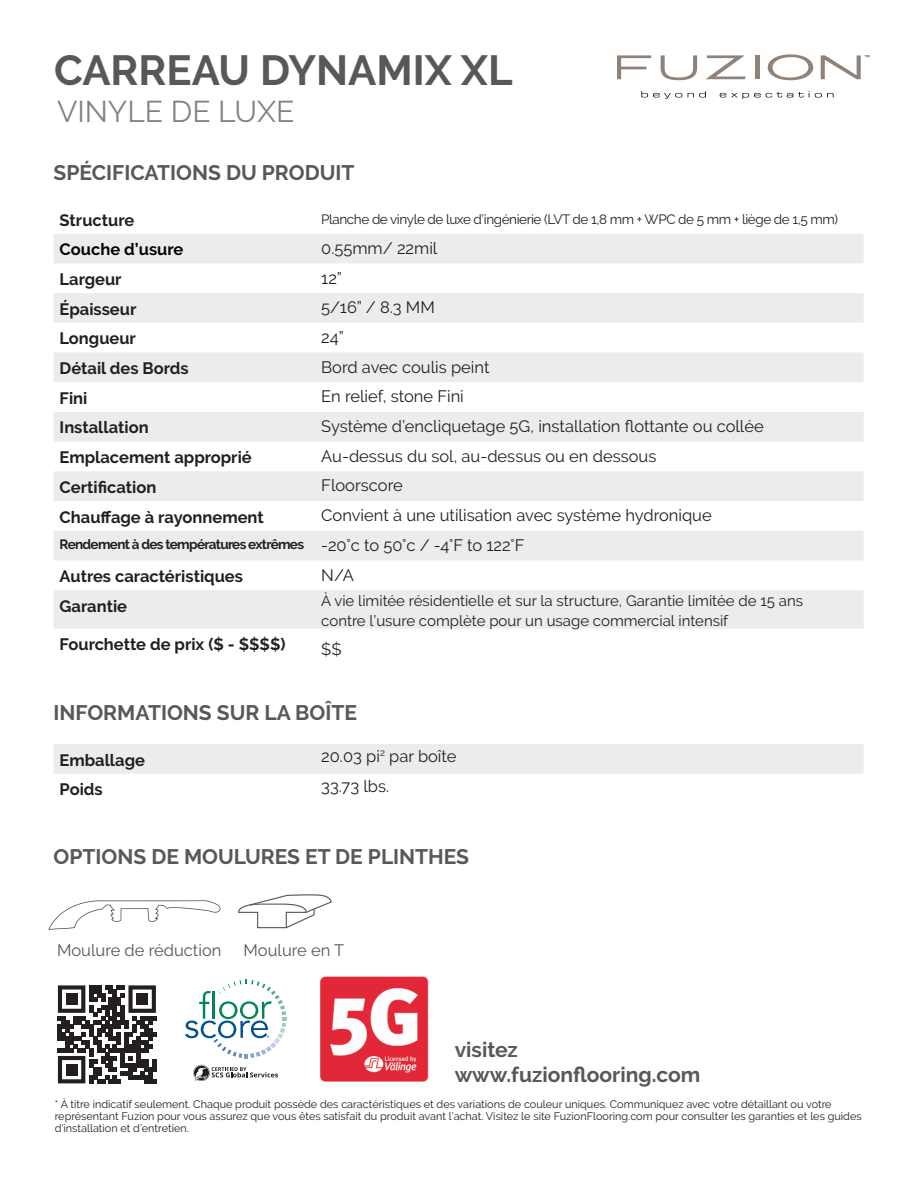
<style>
.page{position:relative;width:918px;height:1188px;background:#fff}
.page>*{position:absolute;margin:0;border:0;box-sizing:border-box;transform-origin:0 0}
.t1{font:700 42px "Raleway";color:#57585a}
.t2{font:30px "Raleway";color:#808285}
.t3{font:700 21px/25.2px "Raleway";color:#57585a}
.Paragraph_Style_1{font:16.5px "Raleway";color:#231f20}
.t4{font:700 16.5px/29.7px "Raleway";color:#231f20}
.t5{font:16.5px "Raleway";color:#57585a}
.t6{font:700 16.5px "Raleway";color:#040503}
.t7{font:15px "Raleway";color:#231f20}
.t8{font:13.5px "Raleway";letter-spacing:-.03em;color:#231f20}
.t9{font:700 13.5px "Raleway";letter-spacing:-.05em;color:#231f20}
.t10{font:10.8px/12px "Raleway";color:#231f20}
.t11{font:9px/12px "Raleway";color:#231f20}
</style>
<div class="page">
<svg style="left:617px;top:55px;width:34px;height:24px"></svg>
<svg style="left:661px;top:55px;width:36px;height:25px"></svg>
<svg style="left:706px;top:55px;width:40px;height:24px"></svg>
<hr style="left:755px;top:55px;width:4px;height:24px;background:#8f8279">
<svg style="left:768px;top:54px;width:45px;height:26px"></svg>
<svg style="left:821px;top:55px;width:48px;height:24px"></svg>
<svg style="left:641px;top:91px;width:41px;height:8px"></svg>
<svg style="left:688px;top:91px;width:18px;height:7px"></svg>
<svg style="left:720px;top:91px;width:114px;height:8px"></svg>
<svg style="left:238px;top:894px;width:94px;height:35px"></svg>
<svg style="left:54px;top:234px;width:810px;height:395px;fill:#ececee"></svg>
<div style="left:54px;top:744px;width:810px;height:30px;background:#ececee"></div>
<svg style="left:185px;top:980px;width:101px;height:78px"></svg>
<svg style="left:193px;top:1065px;width:85px;height:16px"></svg>
<img style="left:48px;top:900px;width:173px;height:30px">
<img style="left:320px;top:976px;width:108px;height:106px">
<svg style="left:58px;top:985px;width:98px;height:99px"></svg>
<div style="left:66px;top:993px;width:12px;height:12px;background:#231f20"></div>
<div style="left:136px;top:993px;width:12px;height:12px;background:#231f20"></div>
<div style="left:66px;top:1064px;width:12px;height:12px;background:#231f20"></div>
<p class="t1" style="left:54px;top:46px;width:460px">CARREAU DYNAMIX XL</p>
<h2 class="t2" style="left:57px;top:94px;width:239px">VINYLE DE LUXE</h2>
<h3 class="t3" style="left:54px;top:160px;width:302px">SPÉCIFICATIONS DU PRODUIT</h3>
<h3 class="t4" style="left:60px;top:205px;width:76px">Structure</h3>
<h3 class="t6" style="left:60px;top:240px;width:125px">Couche d’usure</h3>
<h3 class="t4" style="left:60px;top:264px;width:206px">Largeur<br>Épaisseur<br>Longueur<br>Détail des Bords<br>Fini<br>Installation<br>Emplacement approprié<br>Certification<br>Chauffage à rayonnement</h3>
<p class="t9" style="left:60px;top:537px;width:246px">Rendement à des températures extrêmes</p>
<h3 class="t4" style="left:60px;top:561px;width:185px">Autres caractéristiques<br>Garantie</h3>
<h3 class="t4" style="left:60px;top:629px;width:228px">Fourchette de prix ($ - $$$$)</h3>
<p class="t8" style="left:321px;top:212px;width:518px">Planche de vinyle de luxe d’ingénierie (LVT de 1,8 mm + WPC de 5 mm + liège de 1,5 mm)</p>
<p class="Paragraph_Style_1" style="left:321px;top:238px;width:118px">0.55mm/ 22mil</p>
<p class="Paragraph_Style_1" style="left:321px;top:268px;width:22px">12”</p>
<p class="Paragraph_Style_1" style="left:321px;top:298px;width:115px">5/16” / 8.3 MM</p>
<p class="Paragraph_Style_1" style="left:321px;top:328px;width:24px">24”</p>
<p class="Paragraph_Style_1" style="left:321px;top:357px;width:170px">Bord avec coulis peint</p>
<p class="Paragraph_Style_1" style="left:321px;top:387px;width:144px">En relief, stone Fini</p>
<p class="Paragraph_Style_1" style="left:321px;top:417px;width:444px">Système d’encliquetage 5G, installation flottante ou collée</p>
<p class="Paragraph_Style_1" style="left:321px;top:446px;width:337px">Au-dessus du sol, au-dessus ou en dessous</p>
<p class="Paragraph_Style_1" style="left:321px;top:476px;width:83px">Floorscore</p>
<p class="Paragraph_Style_1" style="left:321px;top:506px;width:392px">Convient à une utilisation avec système hydronique</p>
<p class="Paragraph_Style_1" style="left:321px;top:535px;width:205px">-20°c to 50°c / -4°F to 122°F</p>
<p class="Paragraph_Style_1" style="left:321px;top:565px;width:34px">N/A</p>
<p class="t7" style="left:321px;top:592px;width:483px">À vie limitée résidentielle et sur la structure, Garantie limitée de 15 ans</p>
<p class="t7" style="left:321px;top:612px;width:408px">contre l’usure complète pour un usage commercial intensif</p>
<p class="Paragraph_Style_1" style="left:321px;top:640px;width:22px">$$</p>
<h3 class="t3" style="left:54px;top:700px;width:305px">INFORMATIONS SUR LA BOÎTE</h3>
<h3 class="t4" style="left:60px;top:745px;width:87px">Emballage<br>Poids</h3>
<p class="Paragraph_Style_1" style="left:321px;top:746px;width:137px">20.03 pi<sup>2</sup> par boîte</p>
<p class="Paragraph_Style_1" style="left:321px;top:776px;width:69px">33.73 lbs.</p>
<h3 class="t3" style="left:54px;top:844px;width:417px">OPTIONS DE MOULURES ET DE PLINTHES</h3>
<h3 class="t5" style="left:57px;top:940px;width:166px">Moulure de réduction</h3>
<h3 class="t5" style="left:244px;top:940px;width:102px">Moulure en T</h3>
<h3 class="t3" style="left:455px;top:1037px;width:247px">visitez www.fuzionflooring.com</h3>
<p class="t10" style="left:55px;top:1098px;width:809px">* À titre indicatif seulement. Chaque produit possède des caractéristiques et des variations de couleur uniques. Communiquez avec votre détaillant ou votre représentant Fuzion pour vous assurez que vous êtes satisfait du produit avant l’achat. Visitez le site FuzionFlooring.com pour consulter les garanties et les guides d’installation et d’entretien.</p>
<p class="t11" style="left:59px;top:1099px;width:484px">* À titre indicatif seulement. Chaque produit possède des caractéristiques et des variations de couleur uniques. Com&shy;muniquez avec votre détaillant ou votre représentant Fuzion pour vous assurez que vous êtes satisfait du produit</p>
</div>
